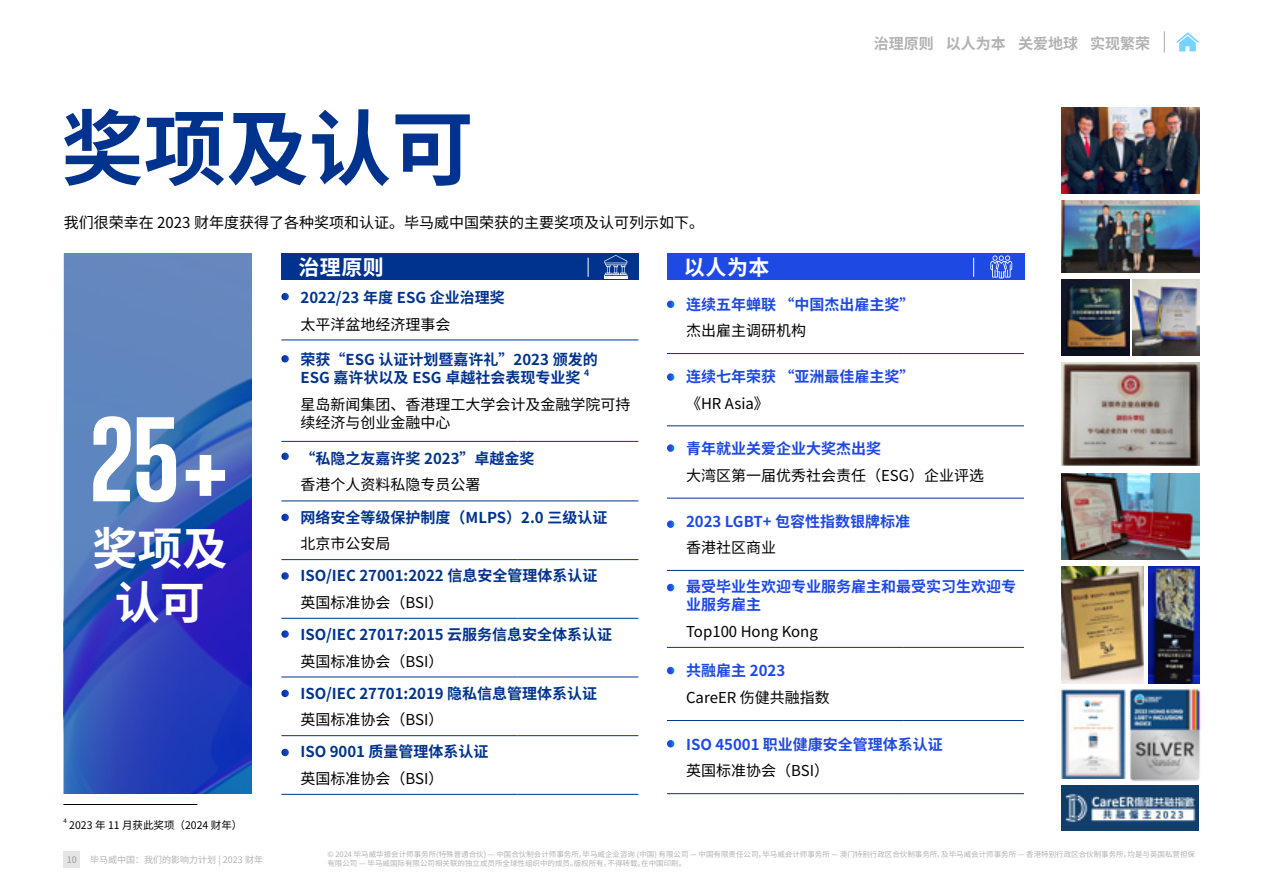
<style>
.page{position:relative;width:1263px;height:893px;background:#fff}
.page>*{position:absolute;margin:0;border:0;box-sizing:border-box;transform-origin:0 0}
.t1{font:700 124.05px "KPMG";color:#fff}
.t2{font:700 82.5px "Noto Sans CJ Ksc";color:#00338d}
.t3{font:700 45px/54px "Noto Sans CJ Ksc";color:#fff;text-align:center}
.t4{font:700 21px "Noto Sans CJ Ksc";letter-spacing:.025em;color:#fff}
.t5{font:700 18px "Noto Sans CJ Ksc";color:#fff}
.t6{font:15px/18px "Noto Sans CJ Ksc";color:#000}
.t7{font:700 15px/18px "Noto Sans CJ Ksc";color:#00338d}
.t8{font:700 15px/18px "Noto Sans CJ Ksc";color:#1e49e2}
.t9{font:700 15px "Noto Sans CJ Ksc";color:#b2b2b2}
.t10{font:10.5px "Noto Sans CJ Ksc";color:#000}
.t11{font:9px "Noto Sans CJ Ksc";color:#b2b2b2}
.t12{font:9px "Noto Sans CJ Ksc";color:#989898}
.t13{font:700 8.7px "Noto Sans CJ Ksc";color:#00338d}
.t14{font:7.5px/9px "Noto Sans CJ Ksc";color:#b2b2b2}
.t15{font:6.15px "Noto Sans CJ Ksc";color:#000}
</style>
<div class="page">
<div style="left:64px;top:851px;width:16px;height:16px;background:#e5e5e5"></div>
<svg style="left:1176px;top:32px;width:23px;height:19px"></svg>
<svg style="left:1164px;top:31px;width:1px;height:22px"></svg>
<hr style="left:281px;top:340px;width:236px;height:1px;background:#00338d">
<hr style="left:517px;top:340px;width:121px;height:1px;background:#00338d">
<hr style="left:281px;top:441px;width:236px;height:1px;background:#00338d">
<hr style="left:517px;top:441px;width:121px;height:1px;background:#00338d">
<hr style="left:281px;top:501px;width:236px;height:1px;background:#00338d">
<hr style="left:517px;top:501px;width:121px;height:1px;background:#00338d">
<hr style="left:281px;top:559px;width:236px;height:1px;background:#00338d">
<hr style="left:517px;top:559px;width:121px;height:1px;background:#00338d">
<hr style="left:281px;top:618px;width:236px;height:1px;background:#00338d">
<hr style="left:517px;top:618px;width:121px;height:1px;background:#00338d">
<hr style="left:281px;top:677px;width:236px;height:1px;background:#00338d">
<hr style="left:517px;top:677px;width:121px;height:1px;background:#00338d">
<hr style="left:281px;top:735px;width:236px;height:1px;background:#00338d">
<hr style="left:517px;top:735px;width:121px;height:1px;background:#00338d">
<hr style="left:281px;top:794px;width:236px;height:1px;background:#00338d">
<hr style="left:517px;top:794px;width:121px;height:1px;background:#00338d">
<svg style="left:64px;top:254px;width:187px;height:540px"></svg>
<hr style="left:667px;top:353px;width:236px;height:1px;background:#00338d">
<hr style="left:903px;top:353px;width:121px;height:1px;background:#00338d">
<hr style="left:667px;top:426px;width:236px;height:1px;background:#00338d">
<hr style="left:903px;top:426px;width:121px;height:1px;background:#00338d">
<hr style="left:667px;top:498px;width:236px;height:1px;background:#00338d">
<hr style="left:903px;top:498px;width:121px;height:1px;background:#00338d">
<hr style="left:667px;top:570px;width:236px;height:1px;background:#00338d">
<hr style="left:903px;top:570px;width:121px;height:1px;background:#00338d">
<hr style="left:667px;top:647px;width:236px;height:1px;background:#00338d">
<hr style="left:903px;top:647px;width:121px;height:1px;background:#00338d">
<hr style="left:667px;top:720px;width:236px;height:1px;background:#00338d">
<hr style="left:903px;top:720px;width:121px;height:1px;background:#00338d">
<hr style="left:667px;top:793px;width:236px;height:1px;background:#00338d">
<hr style="left:903px;top:793px;width:121px;height:1px;background:#00338d">
<div style="left:281px;top:254px;width:358px;height:26px;background:#00338d"></div>
<div style="left:667px;top:254px;width:357px;height:26px;background:#1e49e2"></div>
<svg style="left:281px;top:293px;width:8px;height:7px"></svg>
<svg style="left:667px;top:301px;width:7px;height:7px"></svg>
<svg style="left:667px;top:373px;width:7px;height:8px"></svg>
<svg style="left:667px;top:444px;width:7px;height:8px"></svg>
<svg style="left:667px;top:520px;width:7px;height:8px"></svg>
<svg style="left:667px;top:584px;width:7px;height:7px"></svg>
<svg style="left:667px;top:667px;width:7px;height:7px"></svg>
<svg style="left:667px;top:740px;width:7px;height:7px"></svg>
<svg style="left:281px;top:355px;width:8px;height:7px"></svg>
<svg style="left:281px;top:453px;width:8px;height:7px"></svg>
<svg style="left:281px;top:514px;width:8px;height:7px"></svg>
<svg style="left:281px;top:572px;width:8px;height:8px"></svg>
<svg style="left:281px;top:630px;width:8px;height:8px"></svg>
<svg style="left:281px;top:690px;width:8px;height:7px"></svg>
<svg style="left:281px;top:749px;width:8px;height:7px"></svg>
<svg style="left:604px;top:255px;width:23px;height:21px"></svg>
<hr style="left:604px;top:276px;width:24px;height:2px;background:#fff">
<svg style="left:588px;top:258px;width:1px;height:19px"></svg>
<svg style="left:973px;top:258px;width:1px;height:19px"></svg>
<svg style="left:990px;top:255px;width:22px;height:23px"></svg>
<img style="left:1132px;top:280px;width:67px;height:75px">
<img style="left:1061px;top:107px;width:138px;height:87px">
<img style="left:1061px;top:280px;width:69px;height:75px">
<img style="left:1061px;top:200px;width:138px;height:73px">
<img style="left:1061px;top:566px;width:82px;height:117px">
<img style="left:1061px;top:689px;width:65px;height:90px">
<img style="left:1129px;top:689px;width:72px;height:92px">
<img style="left:1061px;top:786px;width:138px;height:44px">
<img style="left:1149px;top:566px;width:50px;height:117px">
<img style="left:1061px;top:362px;width:138px;height:104px">
<img style="left:1062px;top:473px;width:137px;height:87px">
<hr style="left:63px;top:804px;width:134px;height:1px;background:#000">
<h2 class="t2" style="left:61px;top:102px;width:414px">奖项及认可</h2>
<p class="t6" style="left:64px;top:214px;width:642px">我们很荣幸在 2023 财年度获得了各种奖项和认证。毕马威中国荣获的主要奖项及认可列示如下。</p>
<p class="t9" style="left:874px;top:35px;width:278px">治理原则 以人为本 关爱地球 实现繁荣</p>
<h1 class="t1" style="left:90px;top:397px;width:139px">25+</h1>
<h3 class="t3" style="left:92px;top:523px;width:137px">奖项及认可</h3>
<p class="t15" style="left:63px;top:818px;width:5px">4</p>
<p class="t10" style="left:69px;top:819px;width:175px">2023 年 11 月获此奖项（2024 财年）</p>
<h3 class="t4" style="left:298px;top:255px;width:87px">治理原则</h3>
<h3 class="t4" style="left:684px;top:255px;width:87px">以人为本</h3>
<p class="t5" style="left:292px;top:257px;width:125px">奖项 / 认证名称</p>
<p class="t7" style="left:300px;top:289px;width:206px">2022/23 年度 ESG 企业治理奖</p>
<p class="t6" style="left:300px;top:315px;width:151px">太平洋盆地经济理事会</p>
<p class="t7" style="left:300px;top:351px;width:299px">荣获“ESG 认证计划暨嘉许礼”2023 颁发的<br>ESG 嘉许状以及 ESG 卓越社会表现专业奖</p>
<p class="t5" style="left:682px;top:257px;width:125px">奖项 / 认证名称</p>
<p class="t8" style="left:686px;top:296px;width:230px">连续五年蝉联 “中国杰出雇主奖”</p>
<p class="t6" style="left:686px;top:322px;width:121px">杰出雇主调研机构</p>
<p class="t8" style="left:686px;top:368px;width:230px">连续七年荣获 “亚洲最佳雇主奖”</p>
<p class="t6" style="left:686px;top:394px;width:84px">《HR Asia》</p>
<p class="t8" style="left:686px;top:440px;width:196px">青年就业关爱企业大奖杰出奖</p>
<p class="t6" style="left:686px;top:467px;width:300px">大湾区第一届优秀社会责任（ESG）企业评选</p>
<p class="t8" style="left:686px;top:513px;width:225px">2023 LGBT+ 包容性指数银牌标准</p>
<p class="t6" style="left:686px;top:539px;width:91px">香港社区商业</p>
<p class="t8" style="left:686px;top:578px;width:331px">最受毕业生欢迎专业服务雇主和最受实习生欢迎专业服务雇主</p>
<p class="t6" style="left:686px;top:623px;width:133px">Top100 Hong Kong</p>
<p class="t8" style="left:686px;top:662px;width:101px">共融雇主 2023</p>
<p class="t6" style="left:686px;top:689px;width:145px">CareER 伤健共融指数</p>
<p class="t8" style="left:686px;top:735px;width:258px">ISO 45001 职业健康安全管理体系认证</p>
<p class="t6" style="left:686px;top:762px;width:144px">英国标准协会（BSI）</p>
<p class="t13" style="left:584px;top:368px;width:7px">4</p>
<p class="t6" style="left:300px;top:395px;width:331px">星岛新闻集团、香港理工大学会计及金融学院可持续经济与创业金融中心</p>
<p class="t7" style="left:300px;top:449px;width:236px">“私隐之友嘉许奖 2023”卓越金奖</p>
<p class="t6" style="left:300px;top:476px;width:181px">香港个人资料私隐专员公署</p>
<p class="t7" style="left:300px;top:508px;width:308px">网络安全等级保护制度（MLPS）2.0 三级认证</p>
<p class="t6" style="left:300px;top:535px;width:91px">北京市公安局</p>
<p class="t7" style="left:300px;top:567px;width:299px">ISO/IEC 27001:2022 信息安全管理体系认证</p>
<p class="t6" style="left:300px;top:594px;width:144px">英国标准协会（BSI）</p>
<p class="t7" style="left:300px;top:626px;width:313px">ISO/IEC 27017:2015 云服务信息安全体系认证</p>
<p class="t6" style="left:300px;top:652px;width:144px">英国标准协会（BSI）</p>
<p class="t7" style="left:300px;top:685px;width:298px">ISO/IEC 27701:2019 隐私信息管理体系认证</p>
<p class="t6" style="left:300px;top:711px;width:144px">英国标准协会（BSI）</p>
<p class="t7" style="left:300px;top:743px;width:190px">ISO 9001 质量管理体系认证</p>
<p class="t6" style="left:300px;top:770px;width:144px">英国标准协会（BSI）</p>
<p class="t12" style="left:67px;top:854px;width:11px">10</p>
<p class="t11" style="left:90px;top:854px;width:174px">毕马威中国：我们的影响力计划 | 2023 财年</p>
<p class="t14" style="left:327px;top:850px;width:869px">© 2024 毕马威华振会计师事务所(特殊普通合伙) — 中国合伙制会计师事务所，毕马威企业咨询 (中国) 有限公司 — 中国有限责任公司，毕马威会计师事务所 — 澳门特别行政区合伙制事务所，及毕马威会计师事务所 — 香港特别行政区合伙制事务所，均是与英国私营担保有限公司 — 毕马威国际有限公司相关联的独立成员所全球性组织中的成员。版权所有，不得转载。在中国印刷。</p>
</div>
